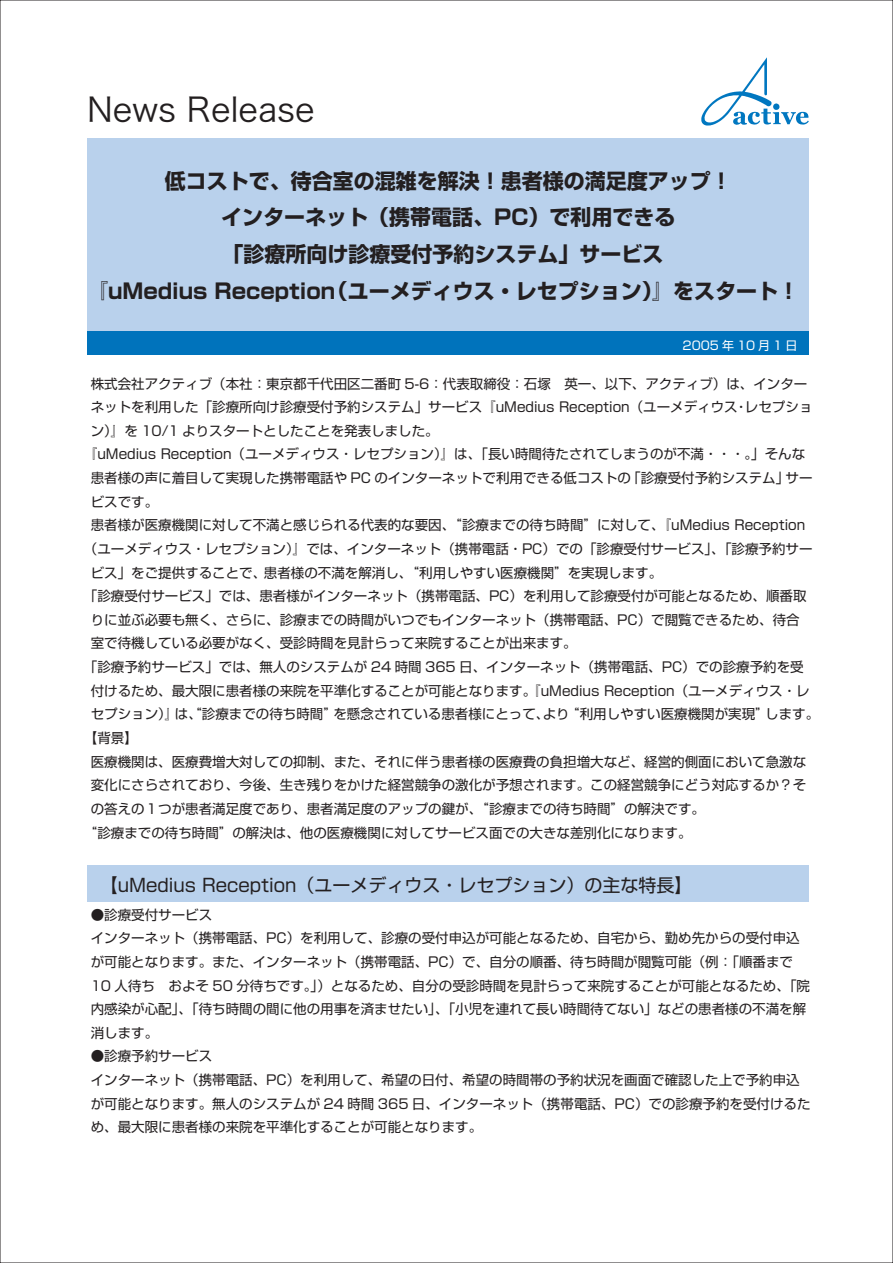
<style>
.page{position:relative;width:893px;height:1263px;background:#fff}
.page>*{position:absolute;margin:0;border:0;box-sizing:border-box;transform-origin:0 0}
.t1{font:33.3px "Hira Kaku Pro W3";color:#231f20}
.t2{font:700 21px/36.8px "Shin Go Pro";color:#231f20;text-align:center}
.t3{font:18px "Shin Go Pro";color:#231f20}
.t4{font:13.5px/23.7px "Shin Go Pro";color:#231f20}
.t5{font:12px "Shin Go Pro";letter-spacing:.25em;color:#fff}
</style>
<div class="page">
<div style="left:87px;top:865px;width:722px;height:37px;background:#b9d1ec"></div>
<svg style="left:701px;top:57px;width:108px;height:69px"></svg>
<div style="left:87px;top:138px;width:722px;height:193px;background:#b9d1ec"></div>
<div style="left:87px;top:331px;width:722px;height:24px;background:#0073bc"></div>
<h1 class="t1" style="left:87px;top:80px;width:229px">News Release</h1>
<h2 class="t2" style="left:87px;top:160px;width:714px">低コストで、待合室の混雑を解決！患者様の満足度アップ！<br>インターネット（携帯電話、PC）で利用できる<br>「診療所向け診療受付予約システム」サービス<br>『uMedius Reception（ユーメディウス・レセプション）』をスタート！</h2>
<p class="t5" style="left:683px;top:335px;width:116px">2005年10月1日</p>
<p class="t4" style="left:91px;top:370px;width:718px">株式会社アクティブ（本社：東京都千代田区二番町 5-6：代表取締役：石塚　英一、以下、アクティブ）は、インター</p>
<p class="t4" style="left:91px;top:394px;width:723px">ネットを利用した「診療所向け診療受付予約システム」サービス『uMedius Reception（ユーメディウス・レセプショ</p>
<p class="t4" style="left:91px;top:417px;width:349px">ン）』を 10/1 よりスタートとしたことを発表しました。</p>
<p class="t4" style="left:84px;top:441px;width:723px">『uMedius Reception（ユーメディウス・レセプション）』は、「長い時間待たされてしまうのが不満・・・。」そんな</p>
<p class="t4" style="left:91px;top:464px;width:723px">患者様の声に着目して実現した携帯電話や PC のインターネットで利用できる低コストの「診療受付予約システム」サー</p>
<p class="t4" style="left:91px;top:488px;width:69px">ビスです。</p>
<p class="t4" style="left:91px;top:512px;width:716px">患者様が医療機関に対して不満と感じられる代表的な要因、“診療までの待ち時間”に対して、『uMedius Reception</p>
<p class="t4" style="left:84px;top:535px;width:730px">（ユーメディウス・レセプション）』では、インターネット（携帯電話・PC）での「診療受付サービス」、「診療予約サー</p>
<p class="t4" style="left:91px;top:559px;width:573px">ビス」をご提供することで、患者様の不満を解消し、“利用しやすい医療機関”を実現します。</p>
<p class="t4" style="left:84px;top:583px;width:724px">「診療受付サービス」では、患者様がインターネット（携帯電話、PC）を利用して診療受付が可能となるため、順番取</p>
<p class="t4" style="left:91px;top:606px;width:710px">りに並ぶ必要も無く、さらに、診療までの時間がいつでもインターネット（携帯電話、PC）で閲覧できるため、待合</p>
<p class="t4" style="left:91px;top:630px;width:487px">室で待機している必要がなく、受診時間を見計らって来院することが出来ます。</p>
<p class="t4" style="left:84px;top:653px;width:721px">「診療予約サービス」では、無人のシステムが 24 時間 365 日、インターネット（携帯電話、PC）での診療予約を受</p>
<p class="t4" style="left:91px;top:677px;width:721px">付けるため、最大限に患者様の来院を平準化することが可能となります。『uMedius Reception（ユーメディウス・レ</p>
<p class="t4" style="left:91px;top:701px;width:730px">セプション）』は、“診療までの待ち時間”を懸念されている患者様にとって、より“利用しやすい医療機関が実現”します。</p>
<p class="t4" style="left:84px;top:724px;width:55px">【背景】</p>
<p class="t4" style="left:91px;top:748px;width:717px">医療機関は、医療費増大対しての抑制、また、それに伴う患者様の医療費の負担増大など、経営的側面において急激な</p>
<p class="t4" style="left:91px;top:772px;width:717px">変化にさらされており、今後、生き残りをかけた経営競争の激化が予想されます。この経営競争にどう対応するか？そ</p>
<p class="t4" style="left:91px;top:795px;width:616px">の答えの１つが患者満足度であり、患者満足度のアップの鍵が、“診療までの待ち時間”の解決です。</p>
<p class="t4" style="left:84px;top:819px;width:609px">“診療までの待ち時間”の解決は、他の医療機関に対してサービス面での大きな差別化になります。</p>
<h3 class="t3" style="left:91px;top:870px;width:603px">　【uMedius Reception（ユーメディウス・レセプション）の主な特長】</h3>
<p class="t4" style="left:91px;top:901px;width:721px">●診療受付サービス<br>インターネット（携帯電話、PC）を利用して、診療の受付申込が可能となるため、自宅から、勤め先からの受付申込が可能となります。また、インターネット（携帯電話、PC）で、自分の順番、待ち時間が閲覧可能（例：「順番まで　10 人待ち　およそ 50 分待ちです。」）となるため、自分の受診時間を見計らって来院することが可能となるため、「院内感染が心配」、「待ち時間の間に他の用事を済ませたい」、「小児を連れて長い時間待てない」などの患者様の不満を解消します。</p>
<p class="t4" style="left:91px;top:1043px;width:721px">●診療予約サービス<br>インターネット（携帯電話、PC）を利用して、希望の日付、希望の時間帯の予約状況を画面で確認した上で予約申込が可能となります。無人のシステムが 24 時間 365 日、インターネット（携帯電話、PC）での診療予約を受付けるため、最大限に患者様の来院を平準化することが可能となります。</p>
</div>
